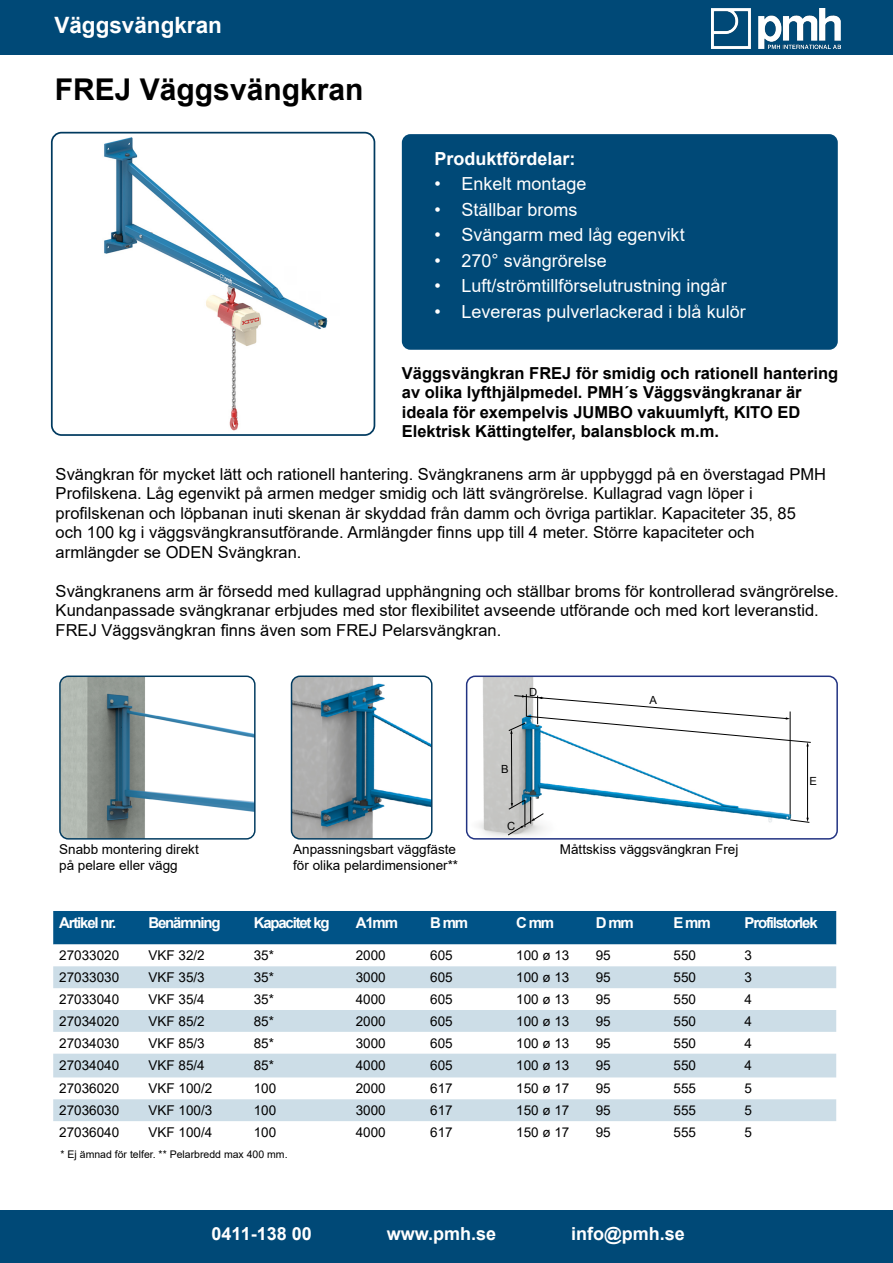
<style>
.page{position:relative;width:893px;height:1263px;background:#fff}
.page>*{position:absolute;margin:0;border:0;box-sizing:border-box;transform-origin:0 0}
.t1{font:700 30px "Arial";color:#000}
.t2{font:700 22.5px "Arial";color:#fff}
.t3{font:18px "Arial";color:#fff}
.t4{font:700 18px "Arial";color:#fff}
.t5{font:16.5px/19.5px "Arial";color:#000}
.t6{font:700 16.5px/19.5px "Arial";color:#000}
.t7{font:700 15px "Arial";letter-spacing:-.08em;color:#fff}
.t8{font:13.5px/16.2px "Arial";color:#000}
.t9{font:11.25px "Arial";color:#000}
.t10{font:10.5px "Arial";color:#000}
</style>
<div class="page">
<div style="left:0;top:0;width:893px;height:54px;background:#004977"></div>
<img style="left:104px;top:137px;width:224px;height:294px">
<div style="left:51px;top:132px;width:324px;height:304px;border:2px solid #003a5f;border-radius:10px"></div>
<div style="left:402px;top:134px;width:436px;height:216px;background:#004977;border-radius:9px"></div>
<div style="left:53px;top:911px;width:783px;height:33px;background:#005387"></div>
<svg style="left:53px;top:944px;width:783px;height:1px"></svg>
<svg style="left:53px;top:966px;width:783px;height:155px;fill:#ccdde7"></svg>
<div style="left:0;top:1210px;width:893px;height:53px;background:#004977"></div>
<img style="left:711px;top:8px;width:129px;height:40px">
<img style="left:60px;top:677px;width:195px;height:162px">
<div style="left:59px;top:675px;width:197px;height:164px;border:1px solid #003a5f;border-radius:8px"></div>
<img style="left:467px;top:678px;width:67px;height:161px">
<svg style="left:508px;top:694px;width:303px;height:141px"></svg>
<div style="left:466px;top:675px;width:372px;height:164px;border:2px solid #223382;border-radius:9px"></div>
<img style="left:291px;top:677px;width:141px;height:162px">
<div style="left:291px;top:675px;width:141px;height:164px;border:1px solid #003a5f;border-radius:8px"></div>
<h2 class="t2" style="left:54px;top:9px;width:169px">Väggsvängkran</h2>
<h1 class="t1" style="left:55px;top:68px;width:310px">FREJ Väggsvängkran</h1>
<p class="t4" style="left:435px;top:146px;width:143px">Produktfördelar:</p>
<p class="t3" style="left:435px;top:171px;width:154px">• Enkelt montage</p>
<p class="t3" style="left:435px;top:197px;width:145px">• Ställbar broms</p>
<p class="t3" style="left:435px;top:222px;width:252px">• Svängarm med låg egenvikt</p>
<p class="t3" style="left:435px;top:248px;width:174px">• 270° svängrörelse</p>
<p class="t3" style="left:435px;top:273px;width:294px">• Luft/strömtillförselutrustning ingår</p>
<p class="t3" style="left:435px;top:299px;width:313px">• Levereras pulverlackerad i blå kulör</p>
<p class="t6" style="left:402px;top:363px;width:438px">Väggsvängkran FREJ för smidig och rationell hantering av olika lyfthjälpmedel. PMH´s Väggsvängkranar är ideala för exempelvis JUMBO vakuumlyft, KITO ED Elektrisk Kättingtelfer, balansblock m.m.</p>
<p class="t5" style="left:56px;top:464px;width:772px">Svängkran för mycket lätt och rationell hantering. Svängkranens arm är uppbyggd på en överstagad PMH Profilskena. Låg egenvikt på armen medger smidig och lätt svängrörelse. Kullagrad vagn löper i profilskenan och löpbanan inuti skenan är skyddad från damm och övriga partiklar. Kapaciteter 35, 85 och 100 kg i väggsvängkransutförande. Armlängder finns upp till 4 meter. Större kapaciteter och armlängder se ODEN Svängkran.</p>
<p class="t5" style="left:56px;top:581px;width:785px">Svängkranens arm är försedd med kullagrad upphängning och ställbar broms för kontrollerad svängrörelse.<br>Kundanpassade svängkranar erbjudes med stor flexibilitet avseende utförande och med kort leveranstid.<br>FREJ Väggsvängkran finns även som FREJ Pelarsvängkran.</p>
<p class="t8" style="left:59px;top:841px;width:141px">Snabb montering direkt på pelare eller vägg</p>
<p class="t8" style="left:293px;top:841px;width:167px">Anpassningsbart väggfäste för olika pelardimensioner**</p>
<p class="t9" style="left:529px;top:684px;width:10px">D</p>
<p class="t9" style="left:501px;top:761px;width:9px">B</p>
<p class="t9" style="left:507px;top:819px;width:10px">C</p>
<p class="t9" style="left:649px;top:693px;width:9px">A</p>
<p class="t8" style="left:560px;top:841px;width:180px">Måttskiss väggsvängkran Frej</p>
<p class="t9" style="left:809px;top:774px;width:9px">E</p>
<p class="t7" style="left:59px;top:912px;width:59px">Artikel nr.</p>
<p class="t7" style="left:148px;top:912px;width:74px">Benämning</p>
<p class="t7" style="left:254px;top:912px;width:77px">Kapacitet kg</p>
<p class="t7" style="left:356px;top:912px;width:44px">A1mm</p>
<p class="t7" style="left:430px;top:912px;width:40px">B mm</p>
<p class="t7" style="left:516px;top:912px;width:40px">C mm</p>
<p class="t7" style="left:596px;top:912px;width:40px">D mm</p>
<p class="t7" style="left:673px;top:912px;width:39px">E mm</p>
<p class="t7" style="left:745px;top:912px;width:75px">Profilstorlek</p>
<p class="t8" style="left:59px;top:947px;width:62px">27033020</p>
<p class="t8" style="left:148px;top:947px;width:58px">VKF 32/2</p>
<p class="t8" style="left:254px;top:947px;width:22px">35*</p>
<p class="t8" style="left:356px;top:947px;width:32px">2000</p>
<p class="t8" style="left:430px;top:947px;width:24px">605</p>
<p class="t8" style="left:516px;top:947px;width:55px">100 ø 13</p>
<p class="t8" style="left:596px;top:947px;width:17px">95</p>
<p class="t8" style="left:673px;top:947px;width:24px">550</p>
<p class="t8" style="left:745px;top:947px;width:9px">3</p>
<p class="t8" style="left:59px;top:969px;width:62px">27033030</p>
<p class="t8" style="left:148px;top:969px;width:58px">VKF 35/3</p>
<p class="t8" style="left:254px;top:969px;width:22px">35*</p>
<p class="t8" style="left:356px;top:969px;width:32px">3000</p>
<p class="t8" style="left:430px;top:969px;width:24px">605</p>
<p class="t8" style="left:516px;top:969px;width:55px">100 ø 13</p>
<p class="t8" style="left:596px;top:969px;width:17px">95</p>
<p class="t8" style="left:673px;top:969px;width:24px">550</p>
<p class="t8" style="left:745px;top:969px;width:9px">3</p>
<p class="t8" style="left:59px;top:991px;width:62px">27033040</p>
<p class="t8" style="left:148px;top:991px;width:58px">VKF 35/4</p>
<p class="t8" style="left:254px;top:991px;width:22px">35*</p>
<p class="t8" style="left:356px;top:991px;width:32px">4000</p>
<p class="t8" style="left:430px;top:991px;width:24px">605</p>
<p class="t8" style="left:516px;top:991px;width:55px">100 ø 13</p>
<p class="t8" style="left:596px;top:991px;width:17px">95</p>
<p class="t8" style="left:673px;top:991px;width:24px">550</p>
<p class="t8" style="left:745px;top:991px;width:9px">4</p>
<p class="t8" style="left:59px;top:1013px;width:62px">27034020</p>
<p class="t8" style="left:148px;top:1013px;width:58px">VKF 85/2</p>
<p class="t8" style="left:254px;top:1013px;width:22px">85*</p>
<p class="t8" style="left:356px;top:1013px;width:32px">2000</p>
<p class="t8" style="left:430px;top:1013px;width:24px">605</p>
<p class="t8" style="left:516px;top:1013px;width:55px">100 ø 13</p>
<p class="t8" style="left:596px;top:1013px;width:17px">95</p>
<p class="t8" style="left:673px;top:1013px;width:24px">550</p>
<p class="t8" style="left:745px;top:1013px;width:9px">4</p>
<p class="t8" style="left:59px;top:1035px;width:62px">27034030</p>
<p class="t8" style="left:148px;top:1035px;width:58px">VKF 85/3</p>
<p class="t8" style="left:254px;top:1035px;width:22px">85*</p>
<p class="t8" style="left:356px;top:1035px;width:32px">3000</p>
<p class="t8" style="left:430px;top:1035px;width:24px">605</p>
<p class="t8" style="left:516px;top:1035px;width:55px">100 ø 13</p>
<p class="t8" style="left:596px;top:1035px;width:17px">95</p>
<p class="t8" style="left:673px;top:1035px;width:24px">550</p>
<p class="t8" style="left:745px;top:1035px;width:9px">4</p>
<p class="t8" style="left:59px;top:1056px;width:62px">27034040</p>
<p class="t8" style="left:148px;top:1056px;width:58px">VKF 85/4</p>
<p class="t8" style="left:254px;top:1056px;width:22px">85*</p>
<p class="t8" style="left:356px;top:1056px;width:32px">4000</p>
<p class="t8" style="left:430px;top:1056px;width:24px">605</p>
<p class="t8" style="left:516px;top:1056px;width:55px">100 ø 13</p>
<p class="t8" style="left:596px;top:1056px;width:17px">95</p>
<p class="t8" style="left:673px;top:1056px;width:24px">550</p>
<p class="t8" style="left:745px;top:1056px;width:9px">4</p>
<p class="t8" style="left:59px;top:1080px;width:62px">27036020</p>
<p class="t8" style="left:148px;top:1080px;width:65px">VKF 100/2</p>
<p class="t8" style="left:254px;top:1080px;width:24px">100</p>
<p class="t8" style="left:356px;top:1080px;width:32px">2000</p>
<p class="t8" style="left:430px;top:1080px;width:24px">617</p>
<p class="t8" style="left:516px;top:1080px;width:55px">150 ø 17</p>
<p class="t8" style="left:596px;top:1080px;width:17px">95</p>
<p class="t8" style="left:673px;top:1080px;width:24px">555</p>
<p class="t8" style="left:745px;top:1080px;width:9px">5</p>
<p class="t8" style="left:59px;top:1102px;width:62px">27036030</p>
<p class="t8" style="left:148px;top:1102px;width:65px">VKF 100/3</p>
<p class="t8" style="left:254px;top:1102px;width:24px">100</p>
<p class="t8" style="left:356px;top:1102px;width:32px">3000</p>
<p class="t8" style="left:430px;top:1102px;width:24px">617</p>
<p class="t8" style="left:516px;top:1102px;width:55px">150 ø 17</p>
<p class="t8" style="left:596px;top:1102px;width:17px">95</p>
<p class="t8" style="left:673px;top:1102px;width:24px">555</p>
<p class="t8" style="left:745px;top:1102px;width:9px">5</p>
<p class="t8" style="left:59px;top:1124px;width:62px">27036040</p>
<p class="t8" style="left:148px;top:1124px;width:65px">VKF 100/4</p>
<p class="t8" style="left:254px;top:1124px;width:24px">100</p>
<p class="t8" style="left:356px;top:1124px;width:32px">4000</p>
<p class="t8" style="left:430px;top:1124px;width:24px">617</p>
<p class="t8" style="left:516px;top:1124px;width:55px">150 ø 17</p>
<p class="t8" style="left:596px;top:1124px;width:17px">95</p>
<p class="t8" style="left:673px;top:1124px;width:24px">555</p>
<p class="t8" style="left:745px;top:1124px;width:9px">5</p>
<p class="t10" style="left:61px;top:1147px;width:229px">* Ej ämnad för telfer. ** Pelarbredd max 400 mm.</p>
<p class="t4" style="left:212px;top:1221px;width:102px">0411-138 00</p>
<p class="t4" style="left:387px;top:1221px;width:111px">www.pmh.se</p>
<p class="t4" style="left:571px;top:1221px;width:115px">info@pmh.se</p>
</div>
